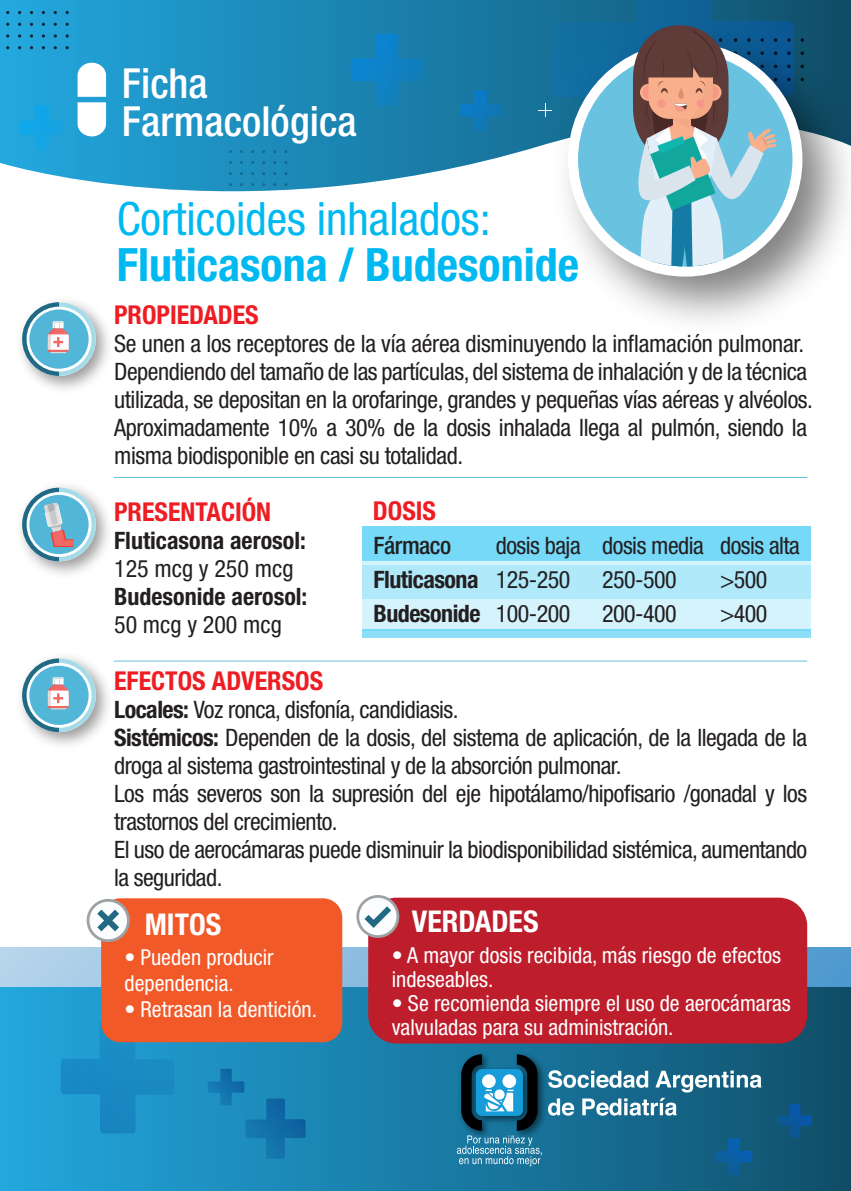
<style>
.page{position:relative;width:851px;height:1191px;background:#fff}
.page>*{position:absolute;margin:0;border:0;box-sizing:border-box;transform-origin:0 0}
.t1{font:700 condensed 46px "Helvetica Neue LT Std";color:#00b9f1}
.t2{font:condensed 46px "Helvetica Neue LT Std";color:#00b9f1}
.t3{font:500 condensed 41.4px/38px "Helvetica Neue LT Std";color:#fff}
.t4{font:700 condensed 30px "Helvetica Neue LT Std";color:#fff}
.t5{font:700 condensed 26px "Helvetica Neue LT Std";color:#ee1d23}
.t6{font:condensed 24px/28px "Helvetica Neue LT Std";letter-spacing:-.02em;color:#231f20}
.t7{font:700 condensed 24px "Helvetica Neue LT Std";color:#231f20}
.t8{font:condensed 24px "Helvetica Neue LT Std";color:#231f20}
.t9{font:700 condensed 24px "Helvetica Neue LT Std";letter-spacing:-.02em;color:#231f20}
.t10{font:500 condensed 24px "Helvetica Neue LT Std";letter-spacing:-.02em;color:#231f20}
.t11{font:condensed 22px/24px "Helvetica Neue LT Std";color:#fff}
.s1{font-weight:700}
.s2{font-weight:400}
</style>
<div class="page">
<svg style="left:0;top:947px;width:850px;height:41px;background:#8fbedf"></svg>
<div style="left:0;top:988px;width:850px;height:203px;background:linear-gradient(to right,#23a7de,#11516c)"></div>
<svg style="left:61px;top:1020px;width:113px;height:113px;background:#1c91c8"></svg>
<div style="left:101px;top:898px;width:241px;height:144px;background:#f15929;border-radius:19px"></div>
<svg style="left:87px;top:899px;width:43px;height:43px"></svg>
<div style="left:89px;top:901px;width:38px;height:38px;background:#fbfdfe;border-radius:50%"></div>
<svg style="left:97px;top:909px;width:22px;height:22px"></svg>
<svg style="left:208px;top:1068px;width:97px;height:90px;background:#1983b6"></svg>
<svg style="left:778px;top:1104px;width:33px;height:33px"></svg>
<svg style="left:715px;top:1138px;width:37px;height:37px"></svg>
<svg style="left:0;top:0;width:850px;height:191px;background:#2c94bf"></svg>
<svg style="left:552px;top:0;width:241px;height:10px;background:#12638a"></svg>
<svg style="left:20px;top:106px;width:44px;height:44px;background:#1aa4df"></svg>
<svg style="left:350px;top:34px;width:73px;height:72px;background:#1480b9"></svg>
<svg style="left:460px;top:90px;width:41px;height:41px;background:#1278af"></svg>
<svg style="left:66px;top:34px;width:3px;height:4px"></svg>
<svg style="left:54px;top:34px;width:3px;height:4px"></svg>
<svg style="left:42px;top:34px;width:3px;height:4px"></svg>
<svg style="left:30px;top:34px;width:3px;height:4px"></svg>
<svg style="left:18px;top:34px;width:3px;height:4px"></svg>
<svg style="left:6px;top:34px;width:3px;height:4px"></svg>
<svg style="left:78px;top:63px;width:28px;height:73px"></svg>
<img style="left:535px;top:10px;width:315px;height:312px">
<div style="left:568px;top:42px;width:234px;height:234px;border:20px solid #fff;border-radius:50%"></div>
<div style="left:578px;top:52px;width:214px;height:214px;background:#69c2e0;border-radius:50%"></div>
<svg style="left:630px;top:25px;width:147px;height:241px"></svg>
<svg style="left:22px;top:302px;width:74px;height:74px"></svg>
<svg style="left:22px;top:658px;width:74px;height:74px"></svg>
<img style="left:20px;top:477px;width:94px;height:97px">
<svg style="left:22px;top:488px;width:74px;height:73px"></svg>
<div style="left:368px;top:897px;width:439px;height:146px;background:#be1d2c;border-radius:28px"></div>
<svg style="left:356px;top:895px;width:43px;height:43px"></svg>
<div style="left:359px;top:897px;width:37px;height:38px;background:#fbfdfe;border-radius:50%"></div>
<svg style="left:364px;top:906px;width:27px;height:22px"></svg>
<hr style="left:114px;top:477px;width:693px;height:1px;background:#69c2e0">
<hr style="left:114px;top:660px;width:693px;height:1px;background:#69c2e0">
<div style="left:362px;top:526px;width:448px;height:105px;background:#d4f3fc"></div>
<div style="left:362px;top:565px;width:448px;height:33px;background:#b0e9fa"></div>
<div style="left:362px;top:526px;width:448px;height:35px;background:#75d9f7"></div>
<svg style="left:362px;top:629px;width:448px;height:8px;background:#87ddf7"></svg>
<svg style="left:549px;top:1070px;width:212px;height:45px"></svg>
<img style="left:455px;top:1048px;width:94px;height:94px">
<svg style="left:457px;top:1054px;width:84px;height:112px;background:#2f718d"></svg>
<h2 class="t3" style="left:122px;top:64px;width:236px">Ficha<br>Farmacológica</h2>
<h1 class="t2" style="left:117px;top:192px;width:375px">Corticoides inhalados:</h1>
<h1 class="t1" style="left:117px;top:237px;width:464px">Fluticasona / Budesonide</h1>
<p class="t5" style="left:114px;top:299px;width:146px">PROPIEDADES</p>
<p class="t6" style="left:114px;top:329px;width:700px">Se unen a los receptores de la vía aérea disminuyendo la inflamación pulmonar.<br>Dependiendo del tamaño de las partículas, del sistema de inhalación y de la técnica utilizada, se depositan en la orofaringe, grandes y pequeñas vías aéreas y alvéolos.<br>Aproximadamente 10% a 30% de la dosis inhalada llega al pulmón, siendo la misma biodisponible en casi su totalidad.</p>
<p class="t5" style="left:114px;top:496px;width:158px">PRESENTACIÓN</p>
<p class="t7" style="left:114px;top:526px;width:193px">Fluticasona aerosol:</p>
<p class="t8" style="left:114px;top:555px;width:181px">125 mcg y 250 mcg</p>
<p class="t7" style="left:114px;top:582px;width:195px">Budesonide aerosol:</p>
<p class="t8" style="left:114px;top:611px;width:169px">50 mcg y 200 mcg</p>
<p class="t5" style="left:114px;top:665px;width:210px">EFECTOS ADVERSOS</p>
<p class="t6" style="left:114px;top:695px;width:694px"><span class="s1">Locales:</span> Voz ronca, disfonía, candidiasis.<br><span class="s1">Sistémicos:</span> Dependen de la dosis, del sistema de aplicación, de la llegada de la droga al sistema gastrointestinal y de la absorción pulmonar.<br>Los más severos son la supresión del eje hipotálamo/hipofisario /gonadal y los trastornos del crecimiento.<br>El uso de aerocámaras puede disminuir la biodisponibilidad sistémica, aumentando la seguridad.</p>
<p class="t5" style="left:373px;top:495px;width:65px">DOSIS</p>
<p class="t10" style="left:373px;top:531px;width:79px">Fármaco</p>
<p class="t6" style="left:373px;top:528px;width:428px;line-height:34px;text-indent:122px">dosis baja dosis media dosis alta<br><span class="s1">Fluticasona</span> 125-250</p>
<p class="t6" style="left:602px;top:565px;width:76px">250-500</p>
<p class="t6" style="left:720px;top:565px;width:49px">&gt;500</p>
<p class="t9" style="left:373px;top:599px;width:198px">Budesonide <span class="s2">100-200</span></p>
<p class="t6" style="left:602px;top:599px;width:76px">200-400</p>
<p class="t6" style="left:720px;top:599px;width:49px">&gt;400</p>
<p class="t4" style="left:145px;top:905px;width:78px">MITOS</p>
<p class="t11" style="left:125px;top:944px;width:151px;line-height:26px">• Pueden producir dependencia.</p>
<p class="t11" style="left:125px;top:997px;width:194px">• Retrasan la dentición.</p>
<p class="t4" style="left:412px;top:903px;width:128px">VERDADES</p>
<p class="t11" style="left:391px;top:942px;width:391px">• A mayor dosis recibida, más riesgo de efectos indeseables.</p>
<p class="t11" style="left:391px;top:990px;width:400px">• Se recomienda siempre el uso de aerocámaras valvuladas para su administración.</p>
</div>
